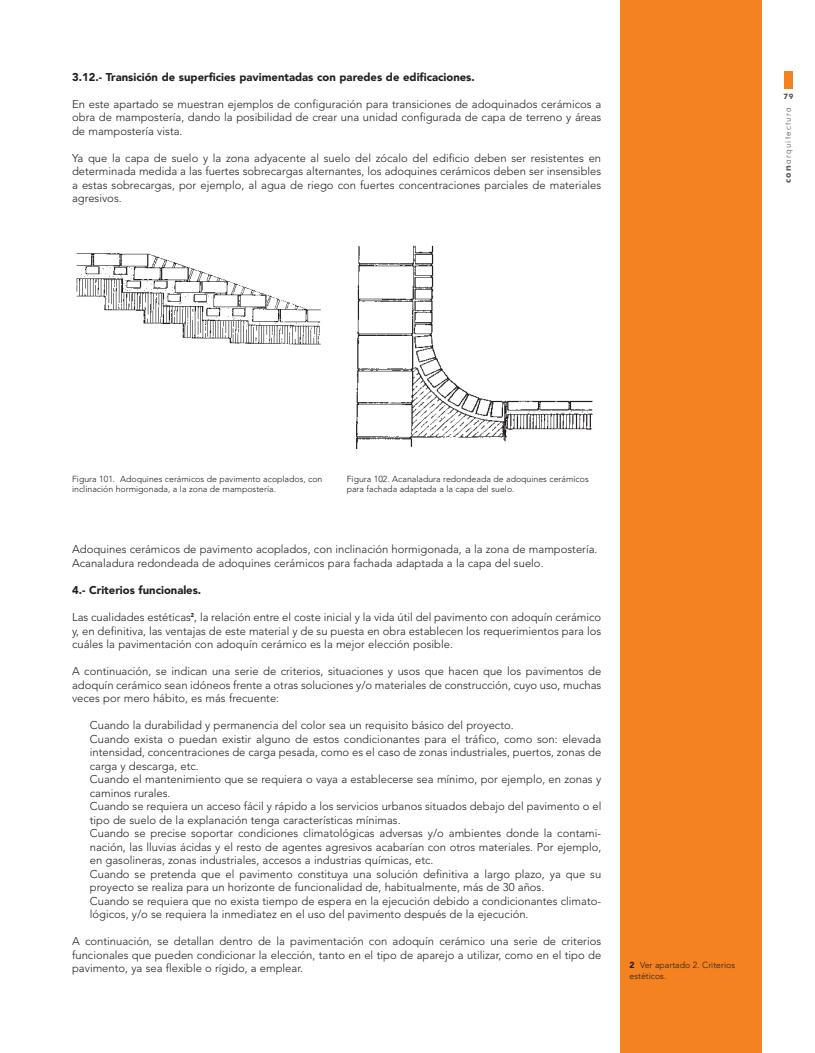
<style>
.page{position:relative;width:815px;height:1053px;background:#fff}
.page>*{position:absolute;margin:0;border:0;box-sizing:border-box;transform-origin:0 0}
.t1{font:300 11.25px/13.5px "Avenir";color:#231f20;text-align:justify}
.t2{font:900 11.25px "Avenir";color:#231f20}
.t3{font:300 8.75px/10.5px "Avenir";color:#231f20}
.t4{font:300 8.75px "Futura BT";letter-spacing:.14em;color:#57585a}
.t5{font:700 7.5px "Futura BT";color:#57585a}
.s1{font-weight:700}
.s2{font-weight:900}
</style>
<div class="page">
<div style="left:784px;top:71px;width:9px;height:18px;background:#f58220"></div>
<div style="left:620px;top:0;width:142px;height:1052px;background:#f58220"></div>
<img style="left:76px;top:253px;width:245px;height:92px">
<img style="left:356px;top:245px;width:237px;height:204px">
<p class="t2" style="left:72px;top:72px;width:404px">3.12.- Transición de superficies pavimentadas con paredes de edificaciones.</p>
<p class="t1" style="left:72px;top:98px;width:531px">En este apartado se muestran ejemplos de configuración para transiciones de adoquinados cerámicos a obra de mampostería, dando la posibilidad de crear una unidad configurada de capa de terreno y áreas de mampostería vista.</p>
<p class="t1" style="left:72px;top:152px;width:531px">Ya que la capa de suelo y la zona adyacente al suelo del zócalo del edificio deben ser resistentes en determinada medida a las fuertes sobrecargas alternantes, los adoquines cerámicos deben ser insensibles a estas sobrecargas, por ejemplo, al agua de riego con fuertes concentraciones parciales de materiales agresivos.</p>
<p class="t5" style="left:784px;top:94px;width:11px">79</p>
<p class="t4" style="left:784px;top:183px;width:78px;rotate:-90deg"><span class="s1">con</span>arquitectura</p>
<p class="t3" style="left:72px;top:474px;width:252px">Figura 101. Adoquines cerámicos de pavimento acoplados, con inclinación hormigonada, a la zona de mampostería.</p>
<p class="t3" style="left:347px;top:474px;width:243px">Figura 102. Acanaladura redondeada de adoquines cerámicos para fachada adaptada a la capa del suelo.</p>
<p class="t1" style="left:72px;top:543px;width:527px">Adoquines cerámicos de pavimento acoplados, con inclinación hormigonada, a la zona de mampostería.<br>Acanaladura redondeada de adoquines cerámicos para fachada adaptada a la capa del suelo.</p>
<p class="t2" style="left:72px;top:585px;width:131px">4.- Criterios funcionales.</p>
<p class="t1" style="left:72px;top:611px;width:531px">Las cualidades estéticas<sup>2</sup>, la relación entre el coste inicial y la vida útil del pavimento con adoquín cerámico y, en definitiva, las ventajas de este material y de su puesta en obra establecen los requerimientos para los cuáles la pavimentación con adoquín cerámico es la mejor elección posible.</p>
<p class="t1" style="left:72px;top:665px;width:531px">A continuación, se indican una serie de criterios, situaciones y usos que hacen que los pavimentos de adoquín cerámico sean idóneos frente a otras soluciones y/o materiales de construcción, cuyo uso, muchas veces por mero hábito, es más frecuente:</p>
<p class="t1" style="left:90px;top:719px;width:513px;text-align:left">Cuando la durabilidad y permanencia del color sea un requisito básico del proyecto.<br>Cuando exista o puedan existir alguno de estos condicionantes para el tráfico, como son: elevada intensidad, concentraciones de carga pesada, como es el caso de zonas industriales, puertos, zonas de carga y descarga, etc.<br>Cuando el mantenimiento que se requiera o vaya a establecerse sea mínimo, por ejemplo, en zonas y caminos rurales.<br>Cuando se requiera un acceso fácil y rápido a los servicios urbanos situados debajo del pavimento o el tipo de suelo de la explanación tenga características mínimas.<br>Cuando se precise soportar condiciones climatológicas adversas y/o ambientes donde la contami&shy;nación, las lluvias ácidas y el resto de agentes agresivos acabarían con otros materiales. Por ejemplo, en gasolineras, zonas industriales, accesos a industrias químicas, etc.<br>Cuando se pretenda que el pavimento constituya una solución definitiva a largo plazo, ya que su proyecto se realiza para un horizonte de funcionalidad de, habitualmente, más de 30 años.<br>Cuando se requiera que no exista tiempo de espera en la ejecución debido a condicionantes climato&shy;lógicos, y/o se requiera la inmediatez en el uso del pavimento después de la ejecución.</p>
<p class="t1" style="left:72px;top:935px;width:531px">A continuación, se detallan dentro de la pavimentación con adoquín cerámico una serie de criterios funcionales que pueden condicionar la elección, tanto en el tipo de aparejo a utilizar, como en el tipo de pavimento, ya sea flexible o rígido, a emplear.</p>
<p class="t3" style="left:629px;top:960px;width:107px"><span class="s2">2</span> Ver apartado 2. Criterios estéticos.</p>
</div>
